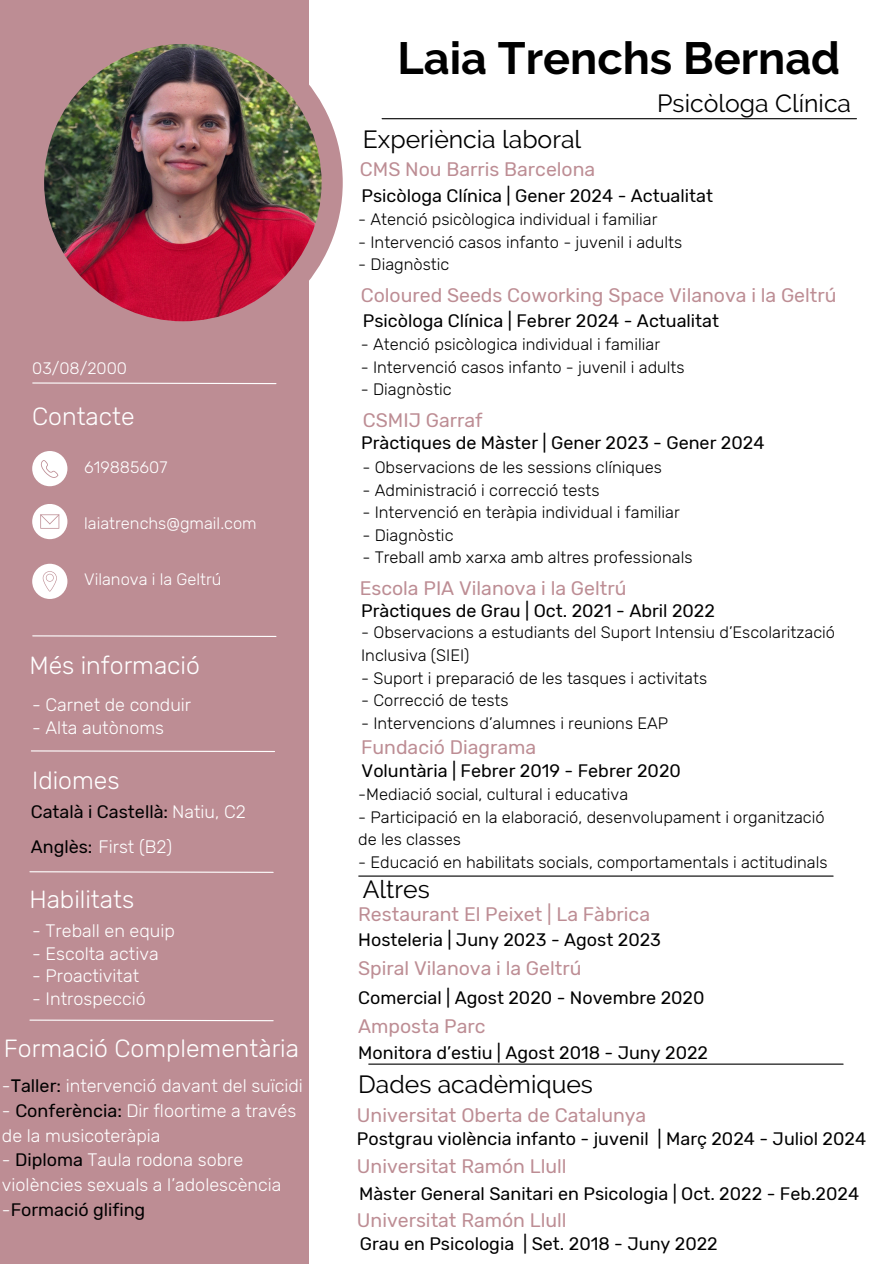
<style>
.page{position:relative;width:894px;height:1264px;background:#fff}
.page>*{position:absolute;margin:0;border:0;box-sizing:border-box;transform-origin:0 0}
.t1{font:700 45px "Raleway";color:#000}
.t2{font:300 24.75px "Rubik";color:#fff}
.t3{font:24.75px "Raleway";color:#000}
.t4{font:19.5px "Rubik";color:#bd8d94}
.t5{font:18px "Rubik";color:#000}
.t6{font:300 18px/24.8px "Rubik";color:#fff}
.t7{font:300 16.5px/22.5px "Rubik";color:#000}
.t8{font:300 16.5px "Rubik";color:#fff}
.s1{font-weight:300;color:#fff}
.s2{font-weight:400;color:#000}
</style>
<div class="page">
<div style="left:0;top:0;width:308px;height:1263px;background:#bd8d94"></div>
<div style="left:23px;top:23px;width:319px;height:319px;background:#bd8d94;border-radius:50%"></div>
<img style="left:44px;top:44px;width:277px;height:277px;border-radius:50%">
<hr style="left:358px;top:875px;width:474px;height:1px;background:#000">
<hr style="left:382px;top:118px;width:474px;height:1px;background:#000">
<svg style="left:32px;top:382px;width:245px;height:3px"></svg>
<svg style="left:32px;top:635px;width:245px;height:2px"></svg>
<div style="left:32px;top:451px;width:35px;height:35px;background:#fff;border-radius:50%"></div>
<div style="left:32px;top:504px;width:35px;height:35px;background:#fff;border-radius:50%"></div>
<div style="left:32px;top:563px;width:35px;height:36px;background:#fff;border-radius:50%"></div>
<svg style="left:41px;top:460px;width:18px;height:17px"></svg>
<svg style="left:40px;top:514px;width:19px;height:14px"></svg>
<svg style="left:43px;top:571px;width:14px;height:20px"></svg>
<svg style="left:31px;top:750px;width:244px;height:2px"></svg>
<hr style="left:368px;top:1063px;width:474px;height:1px;background:#000">
<svg style="left:29px;top:871px;width:245px;height:2px"></svg>
<svg style="left:29px;top:1019px;width:245px;height:2px"></svg>
<h3 class="t8" style="left:32px;top:358px;width:96px">03/08/2000</h3>
<h2 class="t2" style="left:32px;top:402px;width:104px">Contacte</h2>
<h2 class="t8" style="left:84px;top:457px;width:85px">619885607</h2>
<p class="t8" style="left:84px;top:513px;width:174px">laiatrenchs@gmail.com</p>
<p class="t8" style="left:84px;top:569px;width:139px">Vilanova i la Geltrú</p>
<h3 class="t2" style="left:29px;top:650px;width:172px">Més informació</h3>
<h2 class="t6" style="left:32px;top:692px;width:160px">- Carnet de conduir</h2>
<h2 class="t6" style="left:32px;top:715px;width:133px">- Alta autònoms</h2>
<h3 class="t2" style="left:32px;top:766px;width:89px">Idiomes</h3>
<p class="t5" style="left:31px;top:801px;width:216px">Català i Castellà: <span class="s1">Natiu, C2</span></p>
<p class="t6" style="left:31px;top:834px;width:143px"><span class="s2">Anglès:</span> First (B2)</p>
<h2 class="t2" style="left:29px;top:884px;width:106px">Habilitats</h2>
<h3 class="t6" style="left:32px;top:918px;width:144px">- Treball en equip</h3>
<h3 class="t6" style="left:32px;top:941px;width:128px">- Escolta activa</h3>
<h3 class="t6" style="left:32px;top:963px;width:108px">- Proactivitat</h3>
<h3 class="t6" style="left:32px;top:986px;width:115px">- Introspecció</h3>
<h3 class="t2" style="left:4px;top:1033px;width:297px">Formació Complementària</h3>
<h3 class="t6" style="left:2px;top:1073px;width:302px">-<span class="s2">Taller:</span> intervenció davant del suïcidi</h3>
<h3 class="t6" style="left:2px;top:1098px;width:296px">- <span class="s2">Conferència:</span> Dir floortime a través de la musicoteràpia</h3>
<h3 class="t6" style="left:2px;top:1147px;width:281px">- <span class="s2">Diploma</span> Taula rodona sobre violències sexuals a l’adolescència -<span class="s2">Formació glifing</span></h3>
<p class="t1" style="left:397px;top:31px;width:444px">Laia Trenchs Bernad</p>
<p class="t3" style="left:657px;top:88px;width:195px">Psicòloga Clínica</p>
<p class="t3" style="left:363px;top:124px;width:220px">Experiència laboral</p>
<p class="t4" style="left:360px;top:157px;width:237px">CMS Nou Barris Barcelona</p>
<p class="t5" style="left:361px;top:185px;width:353px">Psicòloga Clínica | Gener 2024 - Actualitat</p>
<p class="t7" style="left:358px;top:208px;width:301px">- Atenció psicòlogica individual i familiar</p>
<h3 class="t7" style="left:358px;top:231px;width:325px">- Intervenció casos infanto - juvenil i adults</h3>
<h3 class="t7" style="left:358px;top:253px;width:93px">- Diagnòstic</h3>
<h2 class="t4" style="left:360px;top:283px;width:477px">Coloured Seeds Coworking Space Vilanova i la Geltrú</h2>
<h3 class="t5" style="left:363px;top:310px;width:358px">Psicòloga Clínica | Febrer 2024 - Actualitat</h3>
<h3 class="t7" style="left:360px;top:333px;width:301px">- Atenció psicòlogica individual i familiar</h3>
<h3 class="t7" style="left:360px;top:355px;width:325px">- Intervenció casos infanto - juvenil i adults</h3>
<h3 class="t7" style="left:360px;top:378px;width:93px">- Diagnòstic</h3>
<h3 class="t4" style="left:363px;top:409px;width:121px">CSMIJ Garraf</h3>
<h3 class="t5" style="left:361px;top:432px;width:404px">Pràctiques de Màster | Gener 2023 - Gener 2024</h3>
<p class="t7" style="left:362px;top:456px;width:301px">- Observacions de les sessions clíniques</p>
<p class="t7" style="left:362px;top:479px;width:239px">- Administració i correcció tests</p>
<p class="t7" style="left:362px;top:501px;width:319px">- Intervenció en teràpia individual i familiar</p>
<h3 class="t7" style="left:362px;top:524px;width:93px">- Diagnòstic</h3>
<h3 class="t7" style="left:362px;top:546px;width:331px">- Treball amb xarxa amb altres professionals</h3>
<h3 class="t4" style="left:359px;top:577px;width:268px">Escola PIA Vilanova i la Geltrú</h3>
<p class="t5" style="left:361px;top:600px;width:355px">Pràctiques de Grau | Oct. 2021 - Abril 2022</p>
<h3 class="t7" style="left:361px;top:621px;width:475px">- Observacions a estudiants del Suport Intensiu d’Escolarització<br>Inclusiva (SIEI)</h3>
<h3 class="t7" style="left:361px;top:666px;width:347px">- Suport i preparació de les tasques i activitats</h3>
<h2 class="t7" style="left:361px;top:689px;width:149px">- Correcció de tests</h2>
<h3 class="t7" style="left:361px;top:711px;width:308px">- Intervencions d’alumnes i reunions EAP</h3>
<p class="t4" style="left:361px;top:735px;width:176px">Fundació Diagrama</p>
<h2 class="t5" style="left:361px;top:760px;width:321px">Voluntària | Febrer 2019 - Febrer 2020</h2>
<h2 class="t7" style="left:358px;top:783px;width:271px">-Mediació social, cultural i educativa</h2>
<h3 class="t7" style="left:358px;top:805px;width:468px">- Participació en la elaboració, desenvolupament i organització de les classes</h3>
<h3 class="t7" style="left:358px;top:850px;width:471px">- Educació en habilitats socials, comportamentals i actitudinals</h3>
<p class="t3" style="left:363px;top:874px;width:69px">Altres</p>
<h3 class="t4" style="left:358px;top:902px;width:293px">Restaurant El Peixet | La Fàbrica</h3>
<p class="t5" style="left:358px;top:928px;width:304px">Hosteleria | Juny 2023 - Agost 2023</p>
<p class="t4" style="left:358px;top:957px;width:225px">Spiral Vilanova i la Geltrú</p>
<p class="t5" style="left:358px;top:987px;width:348px">Comercial | Agost 2020 - Novembre 2020</p>
<p class="t4" style="left:358px;top:1014px;width:129px">Amposta Parc</p>
<p class="t5" style="left:358px;top:1041px;width:351px">Monitora d’estiu | Agost 2018 - Juny 2022</p>
<p class="t3" style="left:358px;top:1069px;width:236px">Dades acadèmiques</p>
<h3 class="t4" style="left:357px;top:1103px;width:291px">Universitat Oberta de Catalunya</h3>
<h3 class="t5" style="left:357px;top:1127px;width:510px">Postgrau violència infanto - juvenil | Març 2024 - Juliol 2024</h3>
<h3 class="t4" style="left:357px;top:1154px;width:211px">Universitat Ramón Llull</h3>
<h3 class="t5" style="left:359px;top:1183px;width:501px">Màster General Sanitari en Psicologia | Oct. 2022 - Feb.2024</h3>
<p class="t4" style="left:357px;top:1208px;width:211px">Universitat Ramón Llull</p>
<p class="t5" style="left:360px;top:1233px;width:156px">Grau en Psicologia</p>
<h2 class="t5" style="left:523px;top:1233px;width:196px">| Set. 2018 - Juny 2022</h2>
</div>
